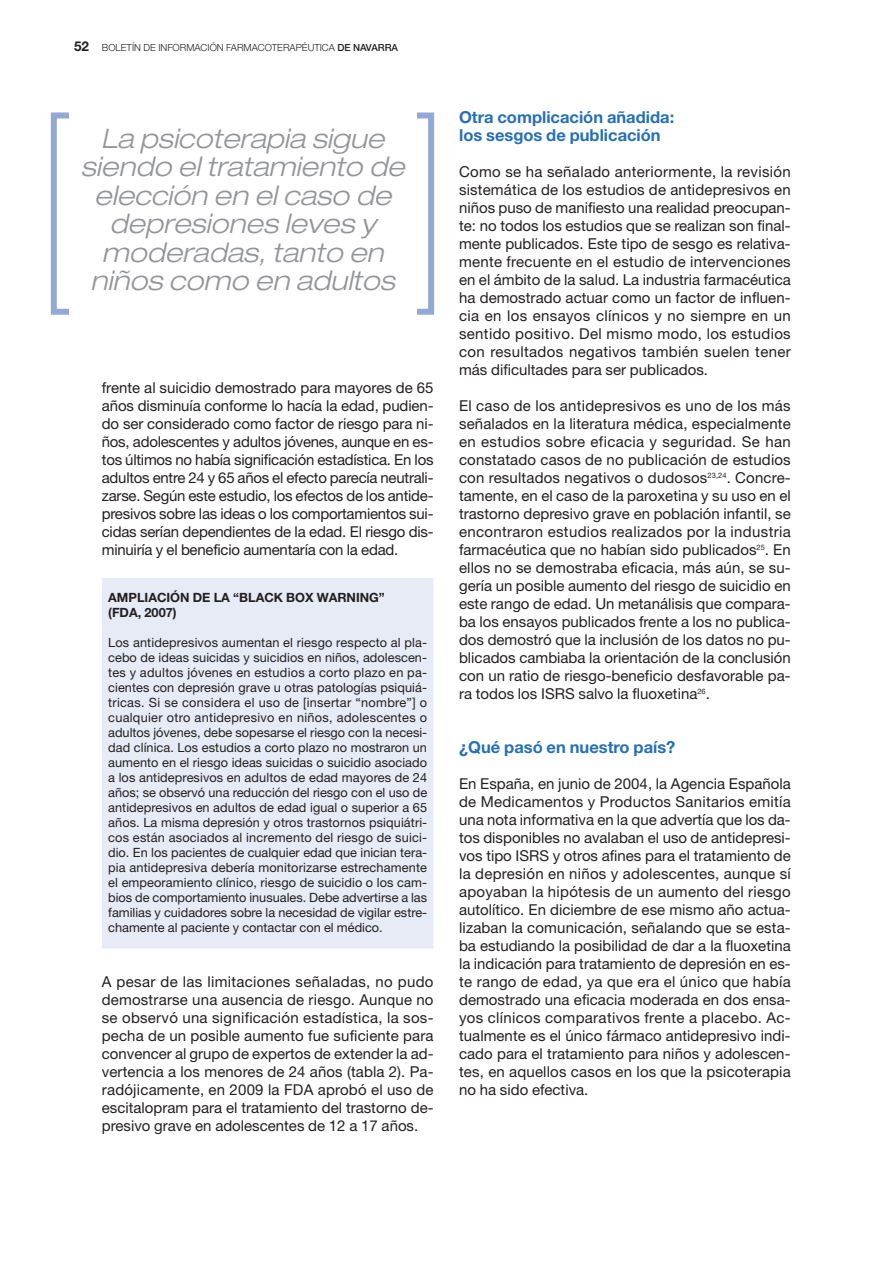
<style>
.page{position:relative;width:893px;height:1263px;background:#fff}
.page>*{position:absolute;margin:0;border:0;box-sizing:border-box;transform-origin:0 0}
.t1{font:italic 300 expanded 27px/28.5px "Helvetica Neue";color:#939598;text-align:center}
.t2{font:700 16.5px/18px "Helvetica Neue";color:#266fb6}
.t3{font:15px/18px "Helvetica Neue";color:#231f20;text-align:justify}
.t4{font:12.75px/15px "Helvetica Neue";color:#231f20;text-align:justify}
.t5{font:700 12.75px/15px "Helvetica Neue";color:#231f20}
.t6{font:300 9.75px "Helvetica Neue";color:#231f20}
.s1{font-weight:700;font-size:13.5px}
.s2{font-weight:500}
</style>
<div class="page">
<div style="left:102px;top:578px;width:331px;height:371px;background:#e6ebf6"></div>
<div style="left:51px;top:112px;width:383px;height:203px;border:6px solid #92a8d5"></div>
<div style="left:69px;top:102px;width:348px;height:220px;background:#fff"></div>
<p class="t6" style="left:74px;top:44px;width:325px"><span class="s1">52</span> BOLETÍN DE INFORMACIÓN FARMACOTERAPÉUTICA <span class="s2">DE NAVARRA</span></p>
<h1 class="t1" style="left:81px;top:126px;width:330px">La psicoterapia sigue siendo eltratamiento de elección en elcaso de depresiones leves y moderadas,tanto en niños como en adultos</h1>
<p class="t3" style="left:102px;top:380px;width:333px">frente al suicidio demostrado para mayores de 65 años disminuía conforme lo hacía la edad, pudien&shy;do ser considerado como factor de riesgo para ni&shy;ños, adolescentes y adultos jóvenes, aunque en es&shy;tos últimos no había significación estadística. En los adultos entre 24 y 65 años el efecto parecía neutrali&shy;zarse. Según este estudio, los efectos de los antide&shy;presivos sobre las ideas o los comportamientos sui&shy;cidas serían dependientes de la edad. El riesgo dis&shy;minuiría y el beneficio aumentaría con la edad.</p>
<p class="t5" style="left:108px;top:591px;width:278px">AMPLIACIÓN DE LA “BLACK BOX WARNING” (FDA, 2007)</p>
<p class="t4" style="left:108px;top:636px;width:320px">Los antidepresivos aumentan el riesgo respecto al pla&shy;cebo de ideas suicidas y suicidios en niños, adolescen&shy;tes y adultos jóvenes en estudios a corto plazo en pa&shy;cientes con depresión grave u otras patologías psiquiá&shy;tricas. Si se considera el uso de [insertar “nombre”] o cualquier otro antidepresivo en niños, adolescentes o adultos jóvenes, debe sopesarse el riesgo con la necesi&shy;dad clínica. Los estudios a corto plazo no mostraron un aumento en el riesgo ideas suicidas o suicidio asociado a los antidepresivos en adultos de edad mayores de 24 años; se observó una reducción del riesgo con el uso de antidepresivos en adultos de edad igual o superior a 65 años. La misma depresión y otros trastornos psiquiátri&shy;cos están asociados al incremento del riesgo de suici&shy;dio. En los pacientes de cualquier edad que inician tera&shy;pia antidepresiva debería monitorizarse estrechamente el empeoramiento clínico, riesgo de suicidio o los cam&shy;bios de comportamiento inusuales. Debe advertirse a las familias y cuidadores sobre la necesidad de vigilar estre&shy;chamente al paciente y contactar con el médico.</p>
<p class="t3" style="left:102px;top:974px;width:333px">A pesar de las limitaciones señaladas, no pudo demostrarse una ausencia de riesgo. Aunque no se observó una significación estadística, la sos&shy;pecha de un posible aumento fue suficiente para convencer al grupo de expertos de extender la ad&shy;vertencia a los menores de 24 años (tabla 2). Pa&shy;radójicamente, en 2009 la FDA aprobó el uso de escitalopram para el tratamiento del trastorno de&shy;presivo grave en adolescentes de 12 a 17 años.</p>
<p class="t2" style="left:459px;top:110px;width:217px">Otra complicación añadida: los sesgos de publicación</p>
<p class="t3" style="left:459px;top:164px;width:333px">Como se ha señalado anteriormente, la revisión sistemática de los estudios de antidepresivos en niños puso de manifiesto una realidad preocupan&shy;te: no todos los estudios que se realizan son final&shy;mente publicados. Este tipo de sesgo es relativa&shy;mente frecuente en el estudio de intervenciones en el ámbito de la salud. La industria farmacéutica ha demostrado actuar como un factor de influen&shy;cia en los ensayos clínicos y no siempre en un sentido positivo. Del mismo modo, los estudios con resultados negativos también suelen tener más dificultades para ser publicados.</p>
<p class="t3" style="left:459px;top:398px;width:333px">El caso de los antidepresivos es uno de los más señalados en la literatura médica, especialmente en estudios sobre eficacia y seguridad. Se han constatado casos de no publicación de estudios con resultados negativos o dudosos<sup>23,24</sup>. Concre&shy;tamente, en el caso de la paroxetina y su uso en el trastorno depresivo grave en población infantil, se encontraron estudios realizados por la industria farmacéutica que no habían sido publicados<sup>25</sup>. En ellos no se demostraba eficacia, más aún, se su&shy;gería un posible aumento del riesgo de suicidio en este rango de edad. Un metanálisis que compara&shy;ba los ensayos publicados frente a los no publica&shy;dos demostró que la inclusión de los datos no pu&shy;blicados cambiaba la orientación de la conclusión con un ratio de riesgo-beneficio desfavorable pa&shy;ra todos los ISRS salvo la fluoxetina<sup>26</sup>.</p>
<p class="t2" style="left:459px;top:740px;width:218px">¿Qué pasó en nuestro país?</p>
<p class="t3" style="left:459px;top:776px;width:333px">En España, en junio de 2004, la Agencia Española de Medicamentos y Productos Sanitarios emitía una nota informativa en la que advertía que los da&shy;tos disponibles no avalaban el uso de antidepresi&shy;vos tipo ISRS y otros afines para el tratamiento de la depresión en niños y adolescentes, aunque sí apoyaban la hipótesis de un aumento del riesgo autolítico. En diciembre de ese mismo año actua&shy;lizaban la comunicación, señalando que se esta&shy;ba estudiando la posibilidad de dar a la fluoxetina la indicación para tratamiento de depresión en es&shy;te rango de edad, ya que era el único que había demostrado una eficacia moderada en dos ensa&shy;yos clínicos comparativos frente a placebo. Ac&shy;tualmente es el único fármaco antidepresivo indi&shy;cado para el tratamiento para niños y adolescen&shy;tes, en aquellos casos en los que la psicoterapia no ha sido efectiva.</p>
</div>
